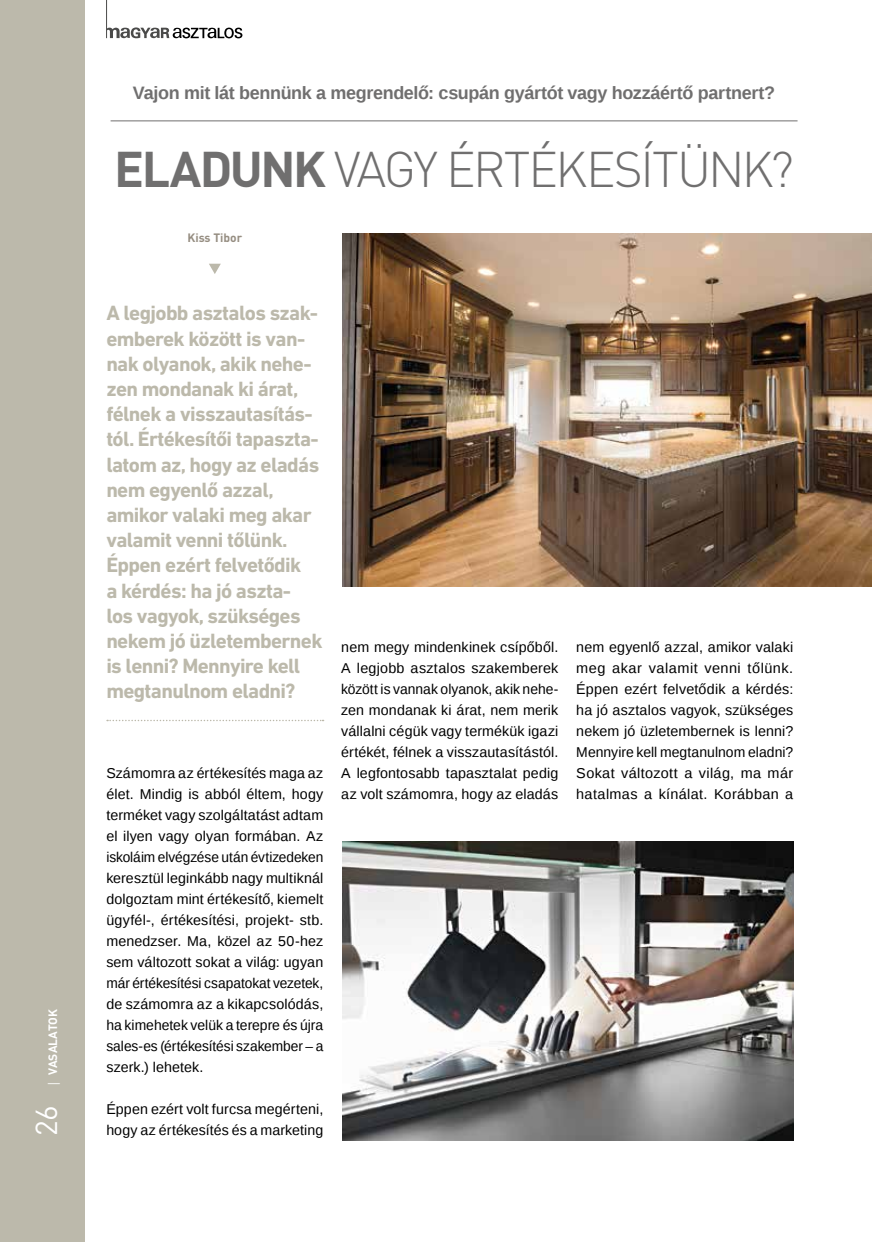
<style>
.page{position:relative;width:872px;height:1242px;background:#fff}
.page>*{position:absolute;margin:0;border:0;box-sizing:border-box;transform-origin:0 0}
.t1{font:300 49.5px "DIN Pro";letter-spacing:-.05em;color:#706f6f}
.t2{font:30px "DIN Pro";color:#fff}
.t3{font:700 21px/25.2px "DIN Next LT Pro";letter-spacing:-.03em;color:#bcb9ab}
.t4{font:700 18px "Liberation Sans";letter-spacing:-.02em;color:#706f6f}
.t5{font:14.25px/21px "Liberation Sans";letter-spacing:.01em;color:#000;text-align:justify}
.t6{font:700 12px "DIN Pro";letter-spacing:.01em;color:#fff}
.t7{font:700 12px "DIN Pro";color:#968e82}
.s1{font-family:"Open Sans";font-weight:400}
.s2{font-weight:700}
</style>
<div class="page">
<div style="left:0;top:0;width:85px;height:1242px;background:#bcb9ab"></div>
<svg style="left:107px;top:27px;width:135px;height:11px"></svg>
<hr style="left:106px;top:0;width:1px;height:38px;background:#4a4a49">
<svg style="left:107px;top:719px;width:216px;height:2px"></svg>
<svg style="left:209px;top:264px;width:12px;height:10px"></svg>
<hr style="left:111px;top:120px;width:686px;height:1px;background:#706f6f">
<img style="left:342px;top:233px;width:530px;height:353px">
<img style="left:342px;top:841px;width:451px;height:300px">
<p class="t6" style="left:45px;top:1087px;width:80px;rotate:-90deg"><span class="s1">|</span> VASALATOK</p>
<h2 class="t2" style="left:26px;top:1136px;width:33px;rotate:-90deg">26</h2>
<p class="t4" style="left:133px;top:81px;width:644px">Vajon mit lát bennünk a megrendelő: csupán gyártót vagy hozzáértő partnert?</p>
<h1 class="t1" style="left:114px;top:135px;width:681px"><span class="s2">ELADUNK</span> VAGY ÉRTÉKESÍTÜNK?</h1>
<p class="t7" style="left:187px;top:230px;width:56px">Kiss Tibor</p>
<p class="t3" style="left:106px;top:300px;width:218px">A legjobb asztalos szak&shy;emberek között is van&shy;nak olyanok, akik nehe&shy;zen mondanak ki árat, félnek a visszautasítás&shy;tól. Értékesítői tapaszta&shy;latom az, hogy az eladás nem egyenlő azzal, amikor valaki meg akar valamit venni tőlünk.<br>Éppen ezért felvetődik<br>a kérdés: ha jó aszta&shy;los vagyok, szükséges nekem jó üzletembernek is lenni? Mennyire kell megtanulnom eladni?</p>
<p class="t5" style="left:106px;top:763px;width:218px">Számomra az értékesítés maga az élet. Mindig is abból éltem, hogy terméket vagy szolgáltatást adtam el ilyen vagy olyan formában. Az iskoláim elvégzése után évtizedeken keresztül leginkább nagy multiknál dolgoztam mint értékesítő, kiemelt ügyfél-, értékesítési, projekt- stb. menedzser. Ma, közel az 50-hez sem változott sokat a világ: ugyan már értékesítési csapatokat vezetek, de számomra az a kikapcsolódás, ha kimehetek velük a terepre és újra sales-es (értékesítési szakember – a szerk.) lehetek.</p>
<p class="t5" style="left:106px;top:1099px;width:218px">Éppen ezért volt furcsa megérteni, hogy az értékesítés és a marketing</p>
<p class="t5" style="left:341px;top:637px;width:218px">nem megy mindenkinek csípőből.<br>A legjobb asztalos szakemberek között is vannak olyanok, akik nehe&shy;zen mondanak ki árat, nem merik vállalni cégük vagy termékük igazi értékét, félnek a visszautasítástól.<br>A legfontosabb tapasztalat pedig az volt számomra, hogy az eladás</p>
<p class="t5" style="left:576px;top:637px;width:218px">nem egyenlő azzal, amikor valaki meg akar valamit venni tőlünk.<br>Éppen ezért felvetődik a kérdés: ha jó asztalos vagyok, szükséges nekem jó üzletembernek is lenni?<br>Mennyire kell megtanulnom eladni?<br>Sokat változott a világ, ma már hatalmas a kínálat. Korábban a</p>
</div>
